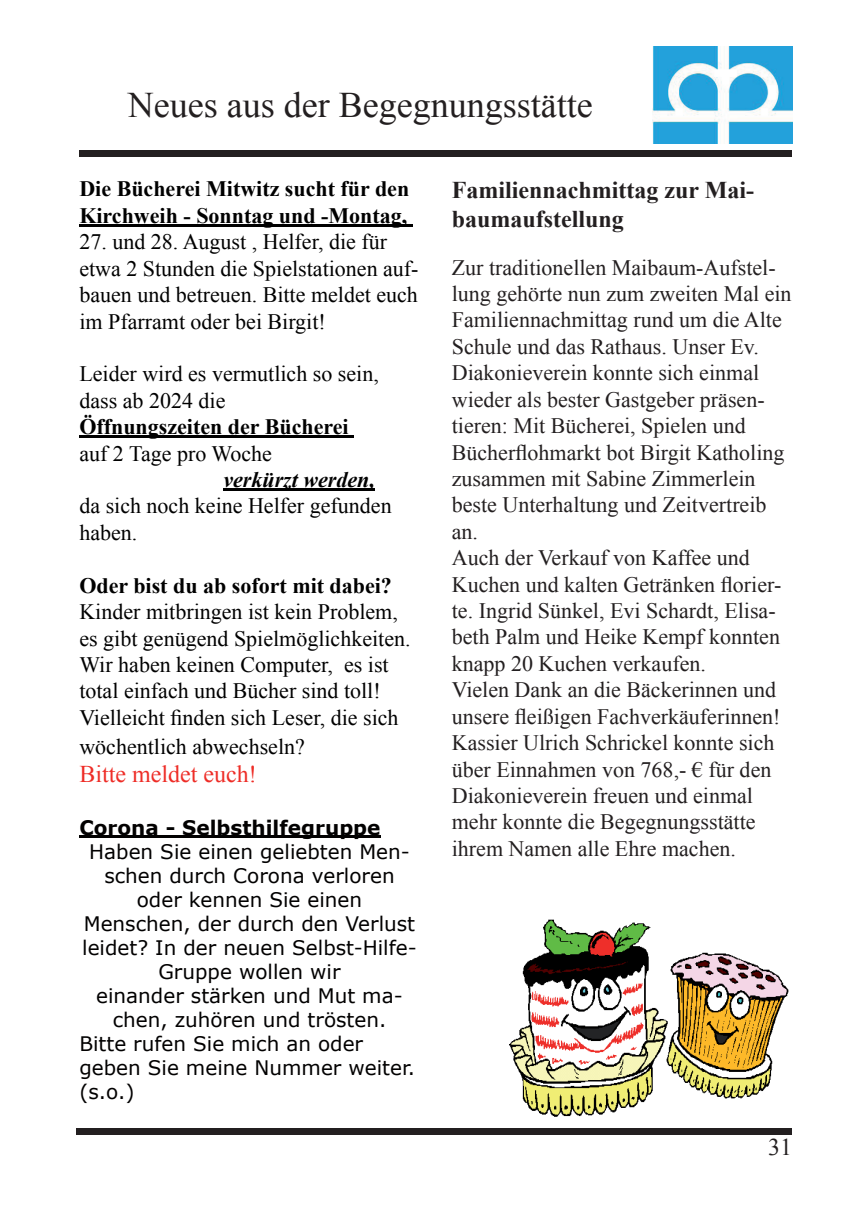
<style>
.page{position:relative;width:862px;height:1214px;background:#fff}
.page>*{position:absolute;margin:0;border:0;box-sizing:border-box;transform-origin:0 0}
.t1{font:36px "Times New Roman";color:#231f20}
.t2{font:700 24px/28.8px "Times New Roman";color:#231f20}
.t3{font:24px "Times New Roman";color:#ee2d27}
.t4{font:24px "Times New Roman";color:#231f20}
.t5{font:22px/26.4px "Times New Roman";color:#231f20}
.t6{font:22px/26.4px "Times New Roman";color:#000}
.t7{font:700 22px/26.4px "Times New Roman";color:#000}
.t8{font:italic 700 22px "Times New Roman";color:#000}
.t9{font:20px "Verdana";color:#020101}
.t10{font:700 20px "Verdana";color:#020101}
</style>
<div class="page">
<div style="left:79px;top:151px;width:713px;height:6px;background:#231f20"></div>
<div style="left:77px;top:1128px;width:715px;height:6px;background:#231f20"></div>
<img style="left:652px;top:47px;width:140px;height:96px">
<hr style="left:79px;top:224px;width:334px;height:2px;background:#000">
<hr style="left:79px;top:435px;width:275px;height:2px;background:#000">
<hr style="left:223px;top:488px;width:152px;height:2px;background:#000">
<hr style="left:79px;top:835px;width:301px;height:2px;background:#020101">
<img style="left:509px;top:919px;width:280px;height:198px">
<h1 class="t1" style="left:128px;top:81px;width:466px">Neues aus der Begegnungsstätte</h1>
<p class="t7" style="left:79px;top:175px;width:331px">Die Bücherei Mitwitz sucht für den<br>Kirchweih - Sonntag und -Montag,</p>
<p class="t6" style="left:79px;top:228px;width:341px">27. und 28. August , Helfer, die für etwa 2 Stunden die Spielstationen auf&shy;bauen und betreuen. Bitte meldet euch im Pfarramt oder bei Birgit!</p>
<p class="t6" style="left:79px;top:360px;width:301px">Leider wird es vermutlich so sein, dass ab 2024 die</p>
<p class="t7" style="left:79px;top:413px;width:271px">Öffnungszeiten der Bücherei</p>
<p class="t6" style="left:79px;top:439px;width:194px">auf 2 Tage pro Woche</p>
<p class="t8" style="left:223px;top:464px;width:153px">verkürzt werden,</p>
<p class="t6" style="left:79px;top:492px;width:314px">da sich noch keine Helfer gefunden haben.</p>
<p class="t7" style="left:79px;top:571px;width:314px">Oder bist du ab sofort mit dabei?</p>
<p class="t6" style="left:79px;top:598px;width:333px">Kinder mitbringen ist kein Problem, es gibt genügend Spielmöglichkeiten.<br>Wir haben keinen Computer, es ist total einfach und Bücher sind toll!<br>Vielleicht finden sich Leser, die sich</p>
<p class="t6" style="left:79px;top:732px;width:227px">wöchentlich abwechseln?</p>
<p class="t3" style="left:79px;top:758px;width:179px">Bitte meldet euch!</p>
<p class="t10" style="left:79px;top:813px;width:303px">Corona - Selbsthilfegruppe</p>
<p class="t9" style="left:89px;top:838px;width:322px">Haben Sie einen geliebten Men-</p>
<p class="t9" style="left:104px;top:862px;width:292px">schen durch Corona verloren</p>
<p class="t9" style="left:137px;top:886px;width:227px">oder kennen Sie einen</p>
<p class="t9" style="left:84px;top:910px;width:333px">Menschen, der durch den Verlust</p>
<p class="t9" style="left:82px;top:934px;width:336px">leidet? In der neuen Selbst-Hilfe-</p>
<p class="t9" style="left:158px;top:958px;width:184px">Gruppe wollen wir</p>
<p class="t9" style="left:96px;top:982px;width:308px">einander stärken und Mut ma-</p>
<p class="t9" style="left:113px;top:1006px;width:275px">chen, zuhören und trösten.</p>
<p class="t9" style="left:79px;top:1030px;width:285px">Bitte rufen Sie mich an oder</p>
<p class="t9" style="left:79px;top:1054px;width:337px">geben Sie meine Nummer weiter.</p>
<p class="t9" style="left:79px;top:1078px;width:57px">(s.o.)</p>
<p class="t2" style="left:452px;top:175px;width:304px">Familiennachmittag zur Mai&shy;baumaufstellung</p>
<p class="t5" style="left:452px;top:254px;width:341px">Zur traditionellen Maibaum-Aufstel&shy;lung gehörte nun zum zweiten Mal ein Familiennachmittag rund um die Alte Schule und das Rathaus. Unser Ev.<br>Diakonieverein konnte sich einmal wieder als bester Gastgeber präsen&shy;tieren: Mit Bücherei, Spielen und Bücherflohmarkt bot Birgit Katholing zusammen mit Sabine Zimmerlein beste Unterhaltung und Zeitvertreib an.<br>Auch der Verkauf von Kaffee und Kuchen und kalten Getränken florier&shy;te. Ingrid Sünkel, Evi Schardt, Elisa&shy;beth Palm und Heike Kempf konnten knapp 20 Kuchen verkaufen.<br>Vielen Dank an die Bäckerinnen und unsere fleißigen Fachverkäuferinnen!<br>Kassier Ulrich Schrickel konnte sich über Einnahmen von 768,- € für den Diakonieverein freuen und einmal mehr konnte die Begegnungsstätte ihrem Namen alle Ehre machen.</p>
<p class="t4" style="left:768px;top:1130px;width:25px">31</p>
</div>
